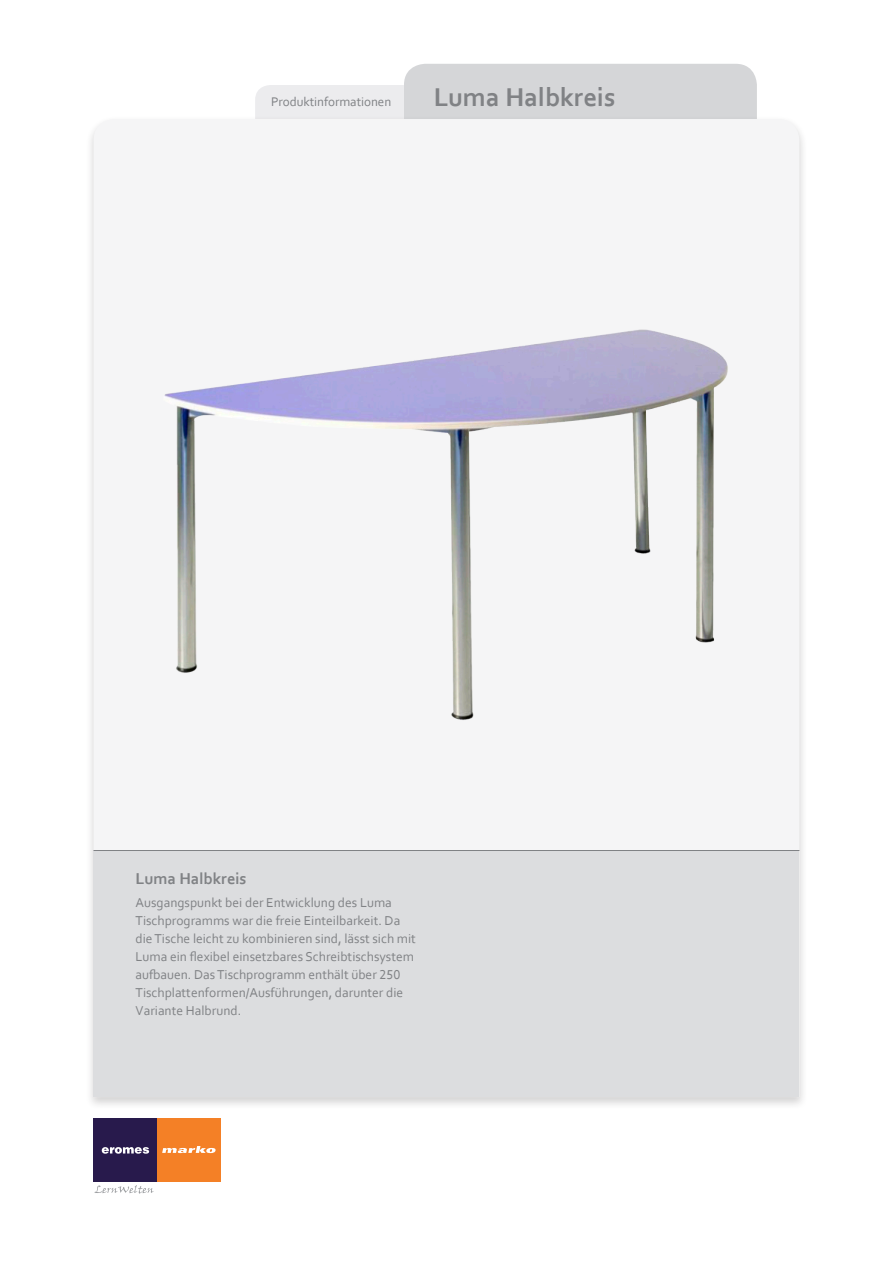
<style>
.page{position:relative;width:893px;height:1263px;background:#fff}
.page>*{position:absolute;margin:0;border:0;box-sizing:border-box;transform-origin:0 0}
.kop{font:700 27px "Corbel";color:#808285}
.tussenkopje_bold{font:700 16.5px "Corbel";color:#808285}
.body_LL{font:13.5px/18px "Corbel";color:#808285}
.t1{font:13.2px "Corbel";letter-spacing:-.005em;color:#808285}
</style>
<div class="page">
<svg style="left:255px;top:64px;width:502px;height:51px;background:#dedfe0"></svg>
<div style="left:85px;top:115px;width:723px;height:995px;background:#231f20;opacity:.2"></div>
<div style="left:94px;top:119px;width:705px;height:731px;background:#f5f5f6"></div>
<div style="left:94px;top:850px;width:705px;height:247px;background:#dcdddf"></div>
<hr style="left:94px;top:850px;width:705px;height:1px;background:#808285">
<img style="left:121px;top:253px;width:646px;height:504px">
<div style="left:157px;top:1118px;width:64px;height:64px;background:#f48026"></div>
<svg style="left:162px;top:1146px;width:54px;height:7px"></svg>
<div style="left:94px;top:1118px;width:63px;height:64px;background:#281a4c"></div>
<svg style="left:102px;top:1147px;width:47px;height:7px"></svg>
<svg style="left:94px;top:1185px;width:60px;height:8px"></svg>
<p class="t1" style="left:271px;top:94px;width:122px">Produktinformationen</p>
<p class="kop" style="left:434px;top:81px;width:183px">Luma Halbkreis</p>
<p class="tussenkopje_bold" style="left:136px;top:868px;width:113px">Luma Halbkreis</p>
<p class="body_LL" style="left:136px;top:893px;width:282px">Ausgangspunkt bei der Entwicklung des Luma Tischprogramms war die freie Einteilbarkeit. Da die Tische leicht zu kombinieren sind, lässt sich mit Luma ein flexibel einsetzbares Schreibtischsystem aufbauen. Das Tischprogramm enthält über 250<br>Tischplattenformen/Ausführungen, darunter die Variante Halbrund.</p>
</div>
